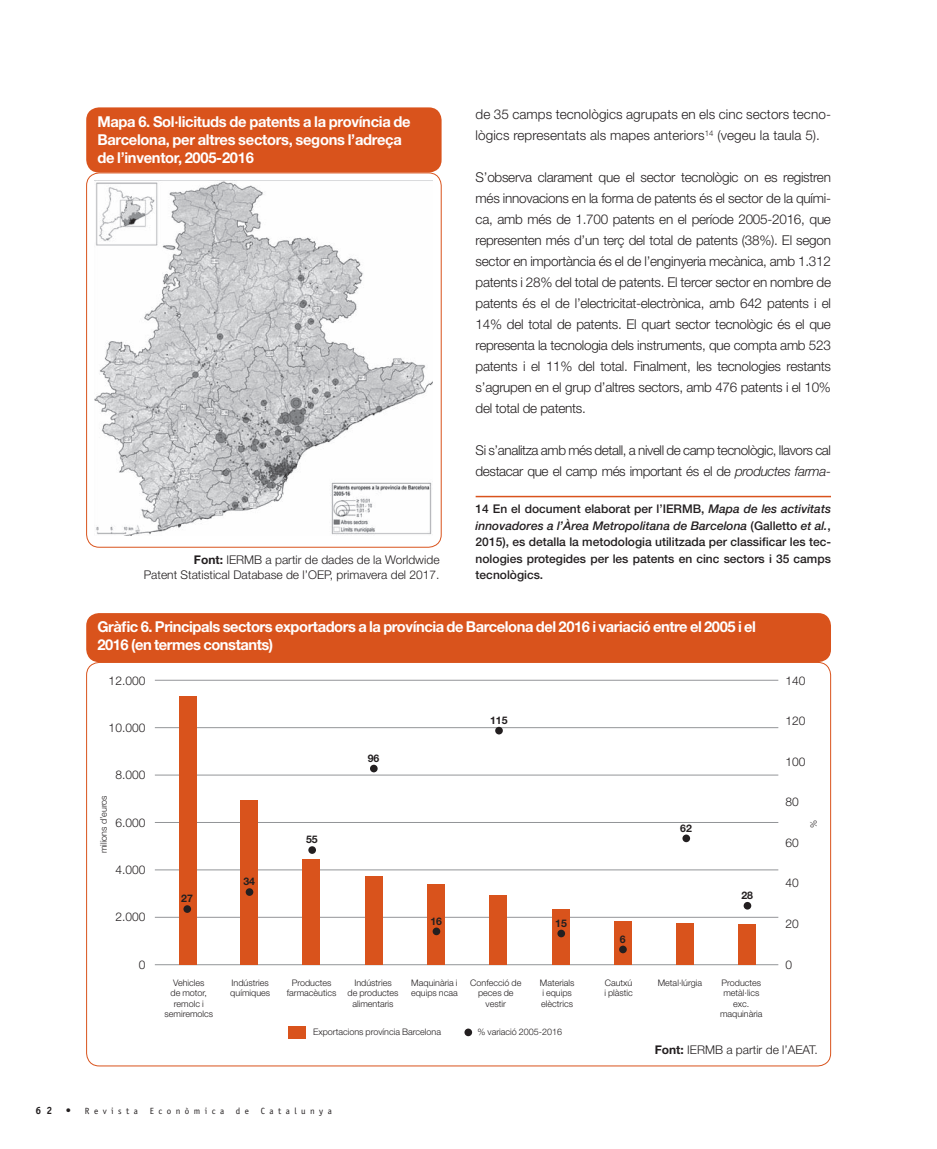
<style>
.page{position:relative;width:937px;height:1149px;background:#fff}
.page>*{position:absolute;margin:0;border:0;box-sizing:border-box;transform-origin:0 0}
.t1{font:700 15px/18px "Helvetica Neue LT Std";letter-spacing:-.03em;color:#fff}
.t2{font:300 13.5px/21px "Helvetica Neue LT Std";letter-spacing:-.02em;color:#231f20;text-align:justify}
.t3{font:300 13.5px/21px "Helvetica Neue LT Std";letter-spacing:.005em;color:#231f20}
.t4{font:500 12px/16.5px "Helvetica Neue LT Std";color:#231f20;text-align:justify}
.t5{font:300 12px/14.4px "Helvetica Neue LT Std";color:#231f20;text-align:right}
.t6{font:700 10.5px "Helvetica Neue LT Std";color:#231f20}
.t7{font:700 10.5px "Officina Sans";color:#231f20}
.t8{font:300 9px/10.5px "Helvetica Neue LT Std";color:#231f20;text-align:center}
.t9{font:9px "Officina Sans";letter-spacing:.5em;color:#231f20}
.s1{font-style:italic}
.s2{font-weight:700}
.s3{font-size:10.5px}
</style>
<div class="page">
<hr style="left:475px;top:496px;width:355px;height:1px;background:#d9531c">
<div style="left:86px;top:613px;width:744px;height:49px;background:#d9531c;border-radius:13px"></div>
<hr style="left:155px;top:680px;width:623px;height:1px;background:#939598">
<hr style="left:155px;top:727px;width:623px;height:1px;background:#939598">
<hr style="left:155px;top:775px;width:623px;height:1px;background:#939598">
<hr style="left:155px;top:822px;width:623px;height:1px;background:#939598">
<hr style="left:155px;top:964px;width:623px;height:1px;background:#939598">
<hr style="left:155px;top:917px;width:623px;height:1px;background:#939598">
<hr style="left:155px;top:869px;width:623px;height:1px;background:#939598">
<div style="left:178px;top:696px;width:18px;height:269px;background:#d9531c"></div>
<div style="left:240px;top:801px;width:18px;height:164px;background:#d9531c"></div>
<div style="left:302px;top:860px;width:18px;height:105px;background:#d9531c"></div>
<div style="left:365px;top:876px;width:18px;height:89px;background:#d9531c"></div>
<div style="left:427px;top:885px;width:18px;height:80px;background:#d9531c"></div>
<div style="left:489px;top:896px;width:18px;height:69px;background:#d9531c"></div>
<div style="left:551px;top:909px;width:18px;height:56px;background:#d9531c"></div>
<div style="left:614px;top:922px;width:17px;height:43px;background:#d9531c"></div>
<div style="left:676px;top:923px;width:17px;height:42px;background:#d9531c"></div>
<div style="left:738px;top:924px;width:17px;height:41px;background:#d9531c"></div>
<div style="left:288px;top:1026px;width:18px;height:12px;background:#d9531c"></div>
<div style="left:370px;top:765px;width:7px;height:7px;background:#231f20;border-radius:50%"></div>
<div style="left:308px;top:846px;width:8px;height:8px;background:#231f20;border-radius:50%"></div>
<div style="left:183px;top:905px;width:8px;height:8px;background:#231f20;border-radius:50%"></div>
<div style="left:432px;top:927px;width:8px;height:8px;background:#231f20;border-radius:50%"></div>
<div style="left:557px;top:930px;width:8px;height:7px;background:#231f20;border-radius:50%"></div>
<div style="left:619px;top:946px;width:7px;height:7px;background:#231f20;border-radius:50%"></div>
<div style="left:245px;top:888px;width:8px;height:8px;background:#231f20;border-radius:50%"></div>
<div style="left:495px;top:727px;width:7px;height:7px;background:#231f20;border-radius:50%"></div>
<div style="left:682px;top:834px;width:7px;height:8px;background:#231f20;border-radius:50%"></div>
<div style="left:743px;top:902px;width:8px;height:7px;background:#231f20;border-radius:50%"></div>
<div style="left:464px;top:1028px;width:8px;height:8px;background:#231f20;border-radius:50%"></div>
<div style="left:86px;top:173px;width:355px;height:375px;border:1px solid #d9531c;border-radius:13px"></div>
<div style="left:86px;top:107px;width:355px;height:66px;background:#d9531c;border-radius:13px"></div>
<img style="left:95px;top:181px;width:337px;height:354px">
<p class="t3" style="left:475px;top:104px;width:357px">de 35 camps tecnològics agrupats en els cinc sectors tecno· lògics representats als mapes anteriors<sup>14</sup> (vegeu la taula 5).</p>
<p class="t2" style="left:475px;top:167px;width:357px">S’observa clarament que el sector tecnològic on es registren més innovacions en la forma de patents és el sector de la quími· ca, amb més de 1.700 patents en el període 2005-2016, que representen més d’un terç del total de patents (38%). El segon sector en importància és el de l’enginyeria mecànica, amb 1.312 patents i 28% del total de patents. El tercer sector en nombre de patents és el de l’electricitat-electrònica, amb 642 patents i el 14% del total de patents. El quart sector tecnològic és el que representa la tecnologia dels instruments, que compta amb 523 patents i el 11% del total. Finalment, les tecnologies restants s’agrupen en el grup d’altres sectors, amb 476 patents i el 10% del total de patents.</p>
<p class="t2" style="left:475px;top:440px;width:357px">Si s’analitza amb més detall, a nivell de camp tecnològic, llavors cal destacar que el camp més important és el de <span class="s1">productes farma-</span></p>
<p class="t4" style="left:475px;top:500px;width:357px">14 En el document elaborat per l’IERMB, <span class="s1">Mapa de les activitats innovadores a l’Àrea Metropolitana de Barcelona</span> (Galletto <span class="s1">et al.</span>, 2015), es detalla la metodologia utilitzada per classificar les tec&shy;nologies protegides per les patents en cinc sectors i 35 camps tecnològics.</p>
<p class="t1" style="left:97px;top:618px;width:660px">Gràfic 6. Principals sectors exportadors a la província de Barcelona del 2016 i variació entre el 2005 i el<br>2016 (en termes constants)</p>
<p class="t1" style="left:97px;top:112px;width:314px">Mapa 6. Sol·licituds de patents a la província de<br>Barcelona, per altres sectors, segons l’adreça de l’inventor, 2005-2016</p>
<p class="t5" style="left:144px;top:553px;width:297px"><span class="s2">Font:</span> IERMB a partir de dades de la Worldwide<br>Patent Statistical Database de l’OEP, primavera del 2017.</p>
<p class="t5" style="left:109px;top:673px;width:38px">12.000</p>
<p class="t5" style="left:109px;top:720px;width:38px">10.000</p>
<p class="t5" style="left:115px;top:767px;width:32px">8.000</p>
<p class="t5" style="left:115px;top:815px;width:32px">6.000</p>
<p class="t5" style="left:115px;top:862px;width:32px">4.000</p>
<p class="t5" style="left:115px;top:909px;width:32px">2.000</p>
<p class="t5" style="left:139px;top:957px;width:8px">0</p>
<p class="t8" style="left:98px;top:853px;width:59px;rotate:-90deg">milions d’euros</p>
<p class="t6" style="left:181px;top:892px;width:13px">27</p>
<p class="t6" style="left:243px;top:875px;width:13px">34</p>
<p class="t6" style="left:306px;top:833px;width:13px">55</p>
<p class="t6" style="left:367px;top:752px;width:13px">96</p>
<p class="t6" style="left:490px;top:714px;width:19px">115</p>
<p class="t6" style="left:430px;top:914px;width:13px">16</p>
<p class="t6" style="left:555px;top:917px;width:13px">15</p>
<p class="t6" style="left:619px;top:932px;width:7px">6</p>
<p class="t6" style="left:680px;top:821px;width:13px">62</p>
<p class="t6" style="left:741px;top:889px;width:13px">28</p>
<p class="t8" style="left:164px;top:977px;width:50px">Vehicles<br>de motor, remolc i semiremolcs</p>
<p class="t8" style="left:230px;top:977px;width:41px;text-align:left">Indústries químiques</p>
<p class="t8" style="left:287px;top:977px;width:51px">Productes farmacèutics</p>
<p class="t8" style="left:347px;top:977px;width:53px">Indústries<br>de productes alimentaris</p>
<p class="t8" style="left:411px;top:977px;width:48px;text-align:left">Maquinària i equips ncaa</p>
<p class="t8" style="left:470px;top:977px;width:53px">Confecció de peces de vestir</p>
<p class="t8" style="left:539px;top:977px;width:36px;text-align:left">Materials i equips elèctrics</p>
<p class="t8" style="left:604px;top:977px;width:30px;text-align:left">Cautxú i plàstic</p>
<p class="t8" style="left:657px;top:977px;width:46px">Metal·lúrgia</p>
<p class="t8" style="left:719px;top:977px;width:44px">Productes metàl·lics exc. maquinària</p>
<p class="t8" style="left:313px;top:1027px;width:129px">Exportacions província Barcelona</p>
<p class="t8" style="left:477px;top:1027px;width:86px">% variació 2005-2016</p>
<p class="t5" style="left:785px;top:673px;width:22px">140</p>
<p class="t5" style="left:785px;top:713px;width:22px">120</p>
<p class="t5" style="left:785px;top:754px;width:22px">100</p>
<p class="t5" style="left:785px;top:794px;width:15px">80</p>
<p class="t5" style="left:785px;top:835px;width:15px">60</p>
<p class="t5" style="left:785px;top:876px;width:15px">40</p>
<p class="t5" style="left:785px;top:916px;width:15px">20</p>
<p class="t5" style="left:785px;top:957px;width:8px">0</p>
<p class="t8" style="left:807px;top:828px;width:10px;rotate:-90deg">%</p>
<p class="t5" style="left:654px;top:1043px;width:165px"><span class="s2">Font:</span> IERMB a partir de l’AEAT.</p>
<p class="t7" style="left:35px;top:1104px;width:18px">6 2</p>
<p class="t9" style="left:66px;top:1106px;width:74px"><span class="s3">•</span> Revista</p>
<p class="t9" style="left:150px;top:1106px;width:76px">Econòmica</p>
<p class="t9" style="left:236px;top:1106px;width:15px">d e</p>
<p class="t9" style="left:260px;top:1106px;width:73px">Catalunya</p>
</div>
